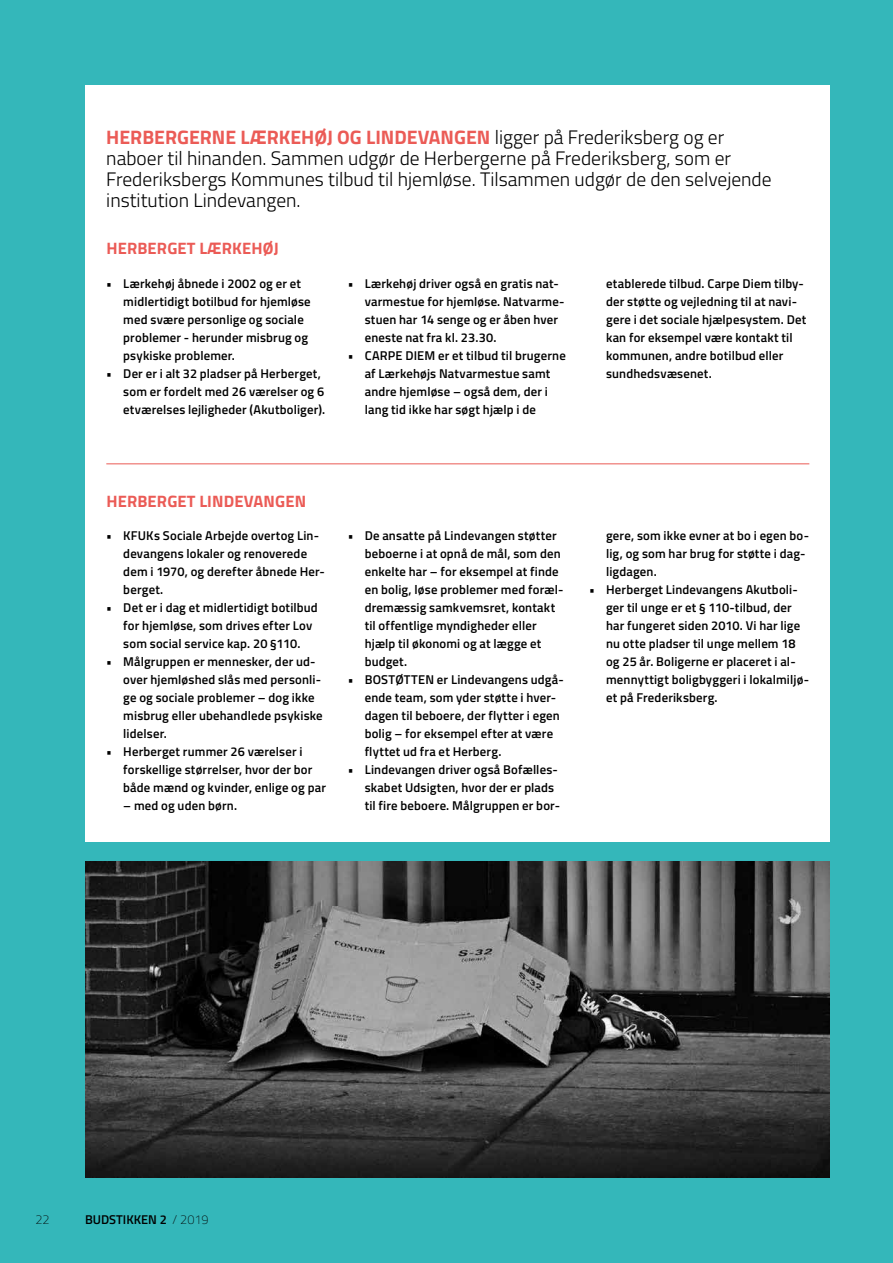
<style>
.page{position:relative;width:893px;height:1263px;background:#34b7ba}
.page>*{position:absolute;margin:0;border:0;box-sizing:border-box;transform-origin:0 0}
.t1{font:300 19.5px/21px "Titillium Web";color:#000}
.t2{font:700 16.5px "Titillium Web";letter-spacing:.01em;color:#eb5b56}
.t3{font:600 12.75px/18px "Titillium Web";letter-spacing:.015em;color:#000}
.t4{font:100 12.75px "Titillium Web";color:#000}
.s1{font-weight:700;color:#eb5b56}
.s2{font-weight:100}
</style>
<div class="page">
<div style="left:85px;top:86px;width:744px;height:756px;background:#fff"></div>
<hr style="left:106px;top:463px;width:703px;height:1px;background:#eb5b56">
<hr style="left:892px;top:0;width:1px;height:414px;background:#fff">
<img style="left:85px;top:862px;width:744px;height:316px">
<p class="t1" style="left:106px;top:126px;width:667px"><span class="s1">HERBERGERNE LÆRKEHØJ OG LINDEVANGEN</span> ligger på Frederiksberg og er naboer til hinanden. Sammen udgør de Herbergerne på Frederiksberg, som er Frederiksbergs Kommunes tilbud til hjemløse. Tilsammen udgør de den selvejende institution Lindevangen.</p>
<p class="t2" style="left:106px;top:235px;width:174px">HERBERGET LÆRKEHØJ</p>
<p class="t3" style="left:123px;top:274px;width:189px;text-indent:-17px">• Lærkehøj åbnede i 2002 og er et midlertidigt botilbud for hjemløse med svære personlige og sociale problemer - herunder misbrug og psykiske problemer.</p>
<p class="t3" style="left:123px;top:364px;width:203px;text-indent:-17px">• Der er i alt 32 pladser på Herberget, som er fordelt med 26 værelser og 6 etværelses lejligheder (Akutboliger).</p>
<p class="t3" style="left:365px;top:274px;width:201px;text-indent:-17px">• Lærkehøj driver også en gratis nat&shy;varmestue for hjemløse. Natvarme&shy;stuen har 14 senge og er åben hver eneste nat fra kl. 23.30.</p>
<p class="t3" style="left:365px;top:346px;width:203px;text-indent:-17px">• CARPE DIEM er et tilbud til brugerne af Lærkehøjs Natvarmestue samt andre hjemløse – også dem, der i lang tid ikke har søgt hjælp i de</p>
<p class="t3" style="left:606px;top:274px;width:202px">etablerede tilbud. Carpe Diem tilby&shy;der støtte og vejledning til at navi&shy;gere i det sociale hjælpesystem. Det kan for eksempel være kontakt til kommunen, andre botilbud eller sundhedsvæsenet.</p>
<p class="t2" style="left:106px;top:489px;width:201px">HERBERGET LINDEVANGEN</p>
<p class="t3" style="left:123px;top:526px;width:203px;text-indent:-17px">• KFUKs Sociale Arbejde overtog Lin&shy;devangens lokaler og renoverede dem i 1970, og derefter åbnede Her&shy;berget.</p>
<p class="t3" style="left:123px;top:598px;width:196px;text-indent:-17px">• Det er i dag et midlertidigt botilbud for hjemløse, som drives efter Lov som social service kap. 20 §110.</p>
<p class="t3" style="left:123px;top:652px;width:201px;text-indent:-17px">• Målgruppen er mennesker, der ud&shy;over hjemløshed slås med personli&shy;ge og sociale problemer – dog ikke misbrug eller ubehandlede psykiske lidelser.</p>
<p class="t3" style="left:123px;top:742px;width:204px;text-indent:-17px">• Herberget rummer 26 værelser i forskellige størrelser, hvor der bor både mænd og kvinder, enlige og par</p>
<p class="t3" style="left:123px;top:796px;width:115px">– med og uden børn.</p>
<p class="t3" style="left:365px;top:526px;width:200px;text-indent:-17px">• De ansatte på Lindevangen støtter beboerne i at opnå de mål, som den enkelte har – for eksempel at finde en bolig, løse problemer med foræl&shy;dremæssig samkvemsret, kontakt til offentlige myndigheder eller hjælp til økonomi og at lægge et budget.</p>
<p class="t3" style="left:365px;top:670px;width:201px;text-indent:-17px">• BOSTØTTEN er Lindevangens udgå&shy;ende team, som yder støtte i hver&shy;dagen til beboere, der flytter i egen bolig – for eksempel efter at være flyttet ud fra et Herberg.</p>
<p class="t3" style="left:365px;top:760px;width:197px;text-indent:-17px">• Lindevangen driver også Bofælles&shy;skabet Udsigten, hvor der er plads til fire beboere. Målgruppen er bor-</p>
<p class="t3" style="left:606px;top:526px;width:204px">gere, som ikke evner at bo i egen bo&shy;lig, og som har brug for støtte i dag&shy;ligdagen.</p>
<p class="t3" style="left:606px;top:580px;width:204px;text-indent:-17px">• Herberget Lindevangens Akutboli&shy;ger til unge er et § 110-tilbud, der har fungeret siden 2010. Vi har lige nu otte pladser til unge mellem 18 og 25 år. Boligerne er placeret i al&shy;mennyttigt boligbyggeri i lokalmiljø&shy;et på Frederiksberg.</p>
<p class="t4" style="left:35px;top:1210px;width:16px">22</p>
<p class="t3" style="left:85px;top:1210px;width:125px">BUDSTIKKEN 2 <span class="s2">/ 2019</span></p>
</div>
